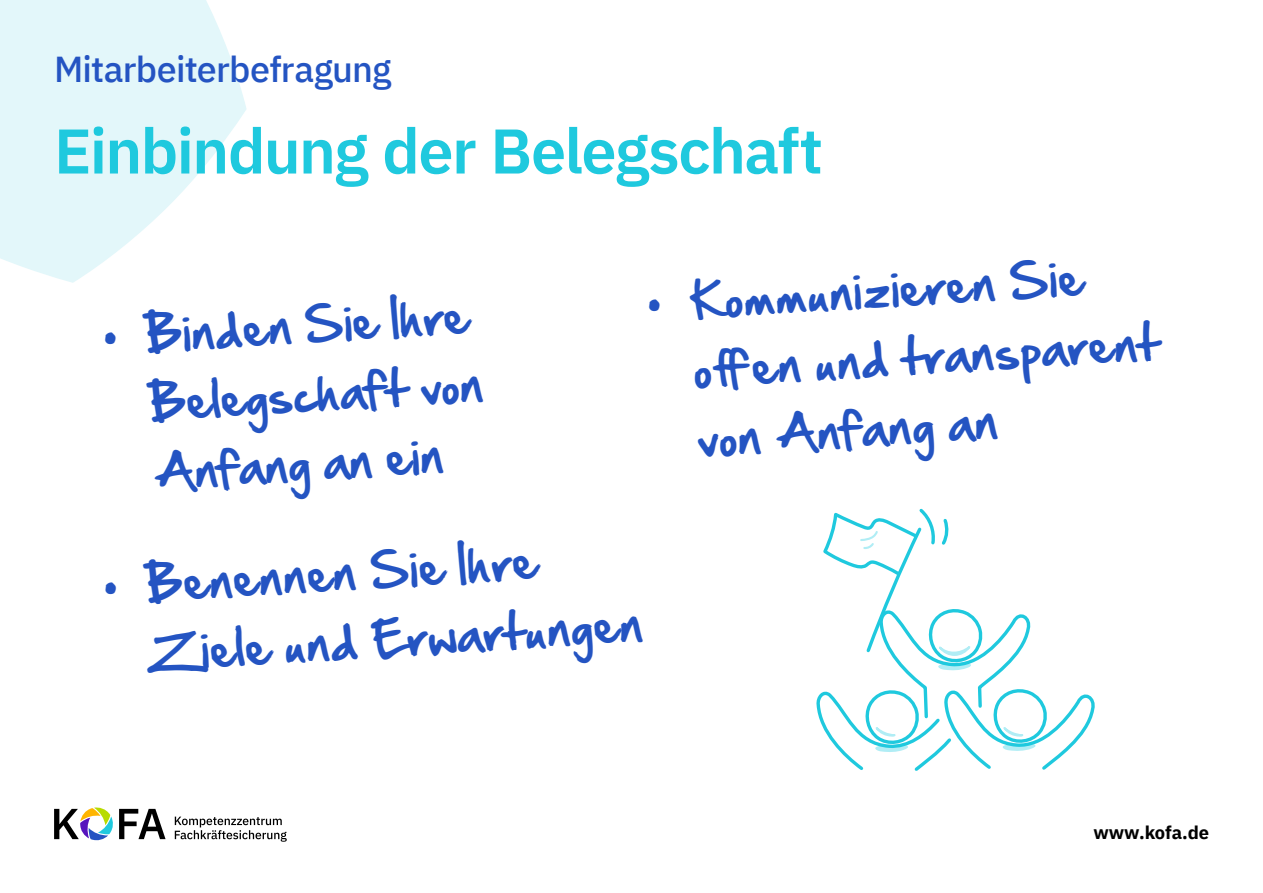
<style>
.page{position:relative;width:1263px;height:893px;background:#fff}
.page>*{position:absolute;margin:0;border:0;box-sizing:border-box;transform-origin:0 0}
.t1{font:600 63px "IBM Plex Sans";letter-spacing:-.025em;color:#1fc9de}
.t2{font:43.5px/69px "Hand Of Sean";color:#2454c2}
.t3{font:500 36px "IBM Plex Sans";letter-spacing:-.02em;color:#2454c2}
.t4{font:700 18.3px "IBM Plex Sans";color:#000}
</style>
<div class="page">
<svg style="left:0;top:0;width:247px;height:283px;fill:#e3f7fa"></svg>
<svg style="left:54px;top:807px;width:112px;height:34px"></svg>
<svg style="left:175px;top:817px;width:112px;height:25px"></svg>
<svg style="left:817px;top:508px;width:278px;height:263px"></svg>
<svg style="left:107px;top:335px;width:6px;height:7px"></svg>
<svg style="left:651px;top:302px;width:7px;height:7px"></svg>
<svg style="left:108px;top:585px;width:6px;height:7px"></svg>
<p class="t3" style="left:54px;top:42px;width:339px">Mitarbeiterbefragung</p>
<h1 class="t1" style="left:54px;top:102px;width:770px">Einbindung der Belegschaft</h1>
<p class="t2" style="left:688px;top:265px;width:468px;text-indent:-42px;rotate:-3deg">• Kommunizieren Sie offen und transparent von Anfang an</p>
<p class="t2" style="left:144px;top:299px;width:336px;text-indent:-41px;rotate:-3deg">• Binden Sie Ihre<br>Belegschaft von<br>Anfang an ein</p>
<p class="t2" style="left:145px;top:549px;width:495px;line-height:68.2px;text-indent:-42px;rotate:-3deg">• Benennen Sie Ihre<br>Ziele und Erwartungen</p>
<p class="t4" style="left:1093px;top:818px;width:117px">www.kofa.de</p>
</div>
